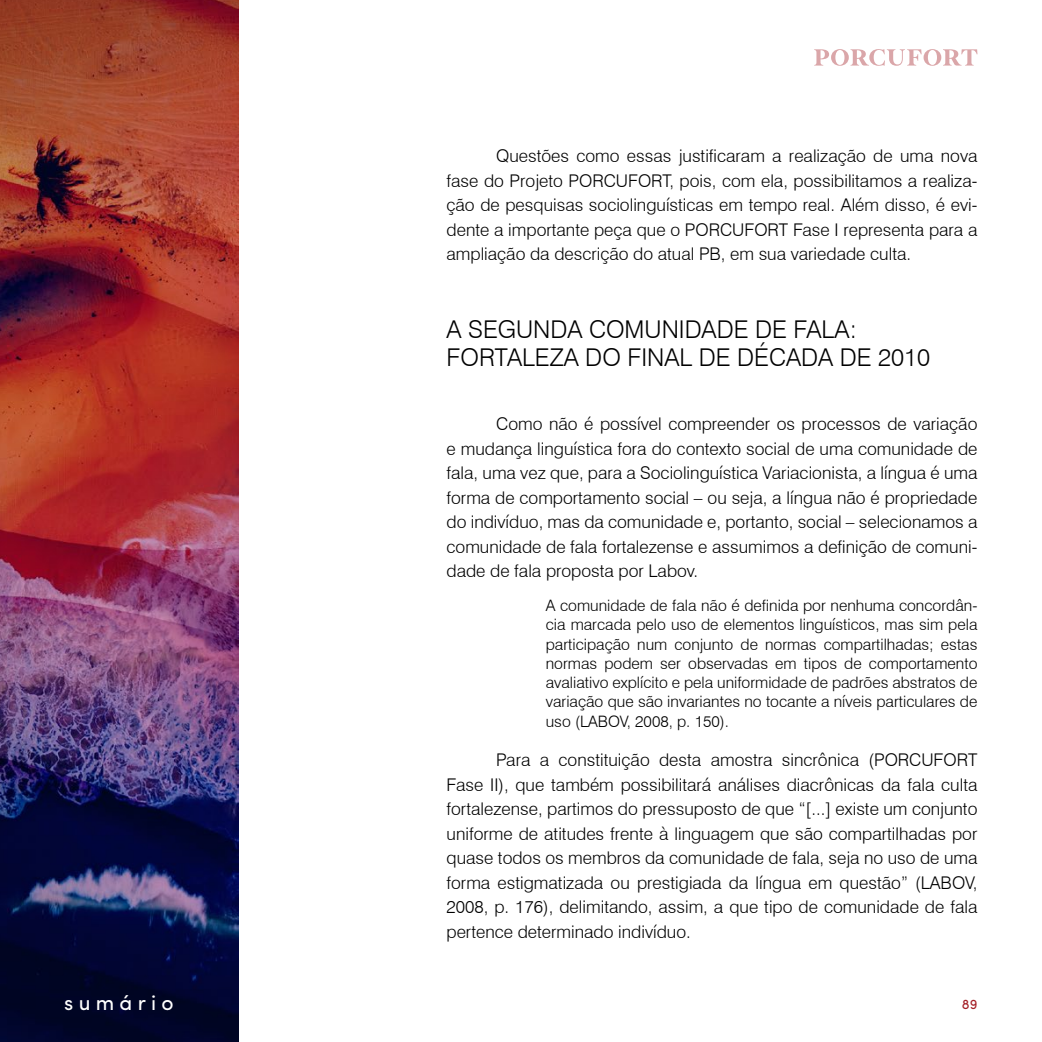
<style>
.page{position:relative;width:1042px;height:1042px;background:#fff}
.page>*{position:absolute;margin:0;border:0;box-sizing:border-box;transform-origin:0 0}
.t1{font:300 24.5px/28px "Swiss 721 BT";color:#000}
.t2{font:21px "Sofia Pro";letter-spacing:.25em;color:#fff}
.t3{font:300 17.5px/24.5px "Swiss 721 BT";color:#000;text-align:justify}
.t4{font:300 15.75px/19.2px "Swiss 721 BT";color:#000;text-align:justify}
.t5{font:14px "Sofia Pro";color:#a42027}
</style>
<div class="page">
<svg style="left:814px;top:49px;width:163px;height:17px"></svg>
<img style="left:0;top:0;width:238px;height:1042px">
<p class="t3" style="left:446px;top:144px;width:532px;text-indent:50px">Questões como essas justificaram a realização de uma nova fase do Projeto PORCUFORT, pois, com ela, possibilitamos a realiza&shy;ção de pesquisas sociolinguísticas em tempo real. Além disso, é evi&shy;dente a importante peça que o PORCUFORT Fase I representa para a ampliação da descrição do atual PB, em sua variedade culta.</p>
<h1 class="t1" style="left:446px;top:315px;width:485px">A SEGUNDA COMUNIDADE DE FALA:<br>FORTALEZA DO FINAL DE DÉCADA DE 2010</h1>
<p class="t3" style="left:446px;top:411px;width:532px;text-indent:50px">Como não é possível compreender os processos de variação e mudança linguística fora do contexto social de uma comunidade de fala, uma vez que, para a Sociolinguística Variacionista, a língua é uma forma de comportamento social – ou seja, a língua não é propriedade do indivíduo, mas da comunidade e, portanto, social – selecionamos a comunidade de fala fortalezense e assumimos a definição de comuni&shy;dade de fala proposta por Labov.</p>
<p class="t4" style="left:546px;top:596px;width:433px">A comunidade de fala não é definida por nenhuma concordân&shy;cia marcada pelo uso de elementos linguísticos, mas sim pela participação num conjunto de normas compartilhadas; estas normas podem ser observadas em tipos de comportamento avaliativo explícito e pela uniformidade de padrões abstratos de variação que são invariantes no tocante a níveis particulares de uso (LABOV, 2008, p. 150).</p>
<p class="t3" style="left:446px;top:747px;width:532px;text-indent:50px">Para a constituição desta amostra sincrônica (PORCUFORT Fase II), que também possibilitará análises diacrônicas da fala culta fortalezense, partimos do pressuposto de que “[...] existe um conjunto uniforme de atitudes frente à linguagem que são compartilhadas por quase todos os membros da comunidade de fala, seja no uso de uma forma estigmatizada ou prestigiada da língua em questão” (LABOV, 2008, p. 176), delimitando, assim, a que tipo de comunidade de fala pertence determinado indivíduo.</p>
<p class="t2" style="left:64px;top:986px;width:111px">sumário</p>
<p class="t5" style="left:962px;top:993px;width:17px">89</p>
</div>
